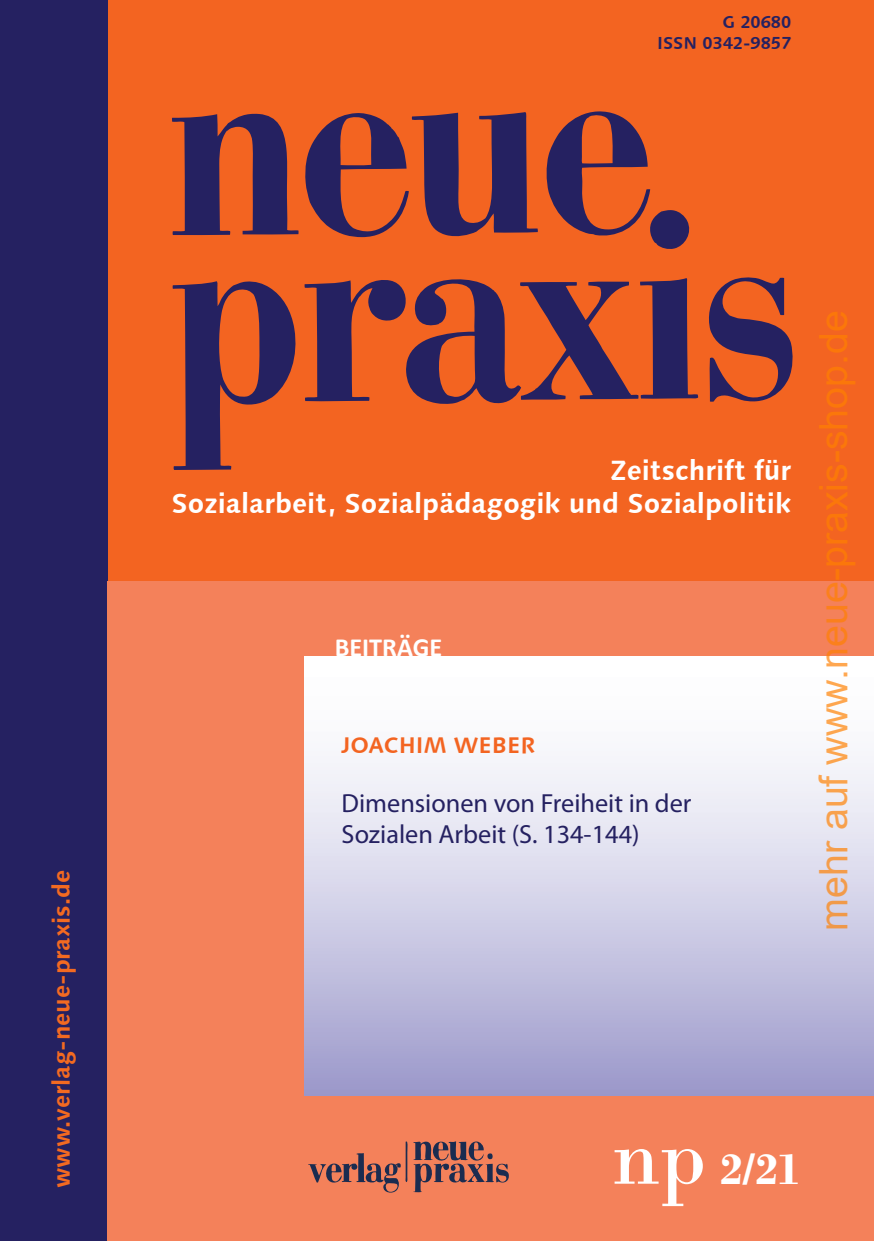
<style>
.page{position:relative;width:874px;height:1241px;background:#fff}
.page>*{position:absolute;margin:0;border:0;box-sizing:border-box;transform-origin:0 0}
.t1{font:700 45.5px "Bodoni";color:#fff}
.t2{font:39.2px "Arial";color:rgb(255 128 0/.69)}
.t3{font:700 28px/33.6px "Linotype Syntax";color:#fff;text-align:right}
.t4{font:26.25px/31.5px "Myriad Pro";color:#252161}
.t5{font:700 26.25px "Calibri";color:#fff}
.t6{font:700 24.5px "Linotype Syntax";color:#f36a21}
.t7{font:700 22.75px "Linotype Syntax";color:#f36421}
.t8{font:700 17.5px/21px "Linotype Syntax";color:#252161;text-align:right}
.s1{font-weight:400;font-size:87.5px}
</style>
<div class="page">
<div style="left:107px;top:0;width:766px;height:581px;background:#f36421"></div>
<div style="left:0;top:0;width:107px;height:1240px;background:#252161"></div>
<div style="left:107px;top:581px;width:766px;height:659px;background:#f4815a"></div>
<div style="left:304px;top:656px;width:569px;height:438px;background:linear-gradient(to bottom,#fff,#a3a0cf)"></div>
<svg style="left:308px;top:1141px;width:201px;height:52px"></svg>
<svg style="left:305px;top:112px;width:232px;height:126px"></svg>
<svg style="left:172px;top:113px;width:126px;height:122px"></svg>
<svg style="left:546px;top:111px;width:144px;height:138px"></svg>
<svg style="left:709px;top:277px;width:84px;height:125px"></svg>
<svg style="left:172px;top:281px;width:124px;height:189px"></svg>
<svg style="left:304px;top:278px;width:394px;height:126px"></svg>
<p class="t8" style="left:656px;top:12px;width:135px">G 20680<br>ISSN 0342-9857</p>
<p class="t6" style="left:46px;top:1187px;width:320px;rotate:-90deg">www.verlag-neue-praxis.de</p>
<p class="t3" style="left:171px;top:453px;width:621px">Zeitschrift für<br>Sozialarbeit, Sozialpädagogik und Sozialpolitik</p>
<p class="t5" style="left:334px;top:628px;width:109px">BEITRÄGE</p>
<p class="t7" style="left:341px;top:730px;width:195px">JOACHIM WEBER</p>
<p class="t4" style="left:341px;top:786px;width:351px">Dimensionen von Freiheit in der<br>Sozialen Arbeit (S. 134-144)</p>
<h2 class="t2" style="left:806px;top:930px;width:621px;rotate:-90deg">mehr auf www.neue-praxis-shop.de</h2>
<h1 class="t1" style="left:611px;top:1141px;width:189px"><span class="s1">np</span> 2/21</h1>
</div>
